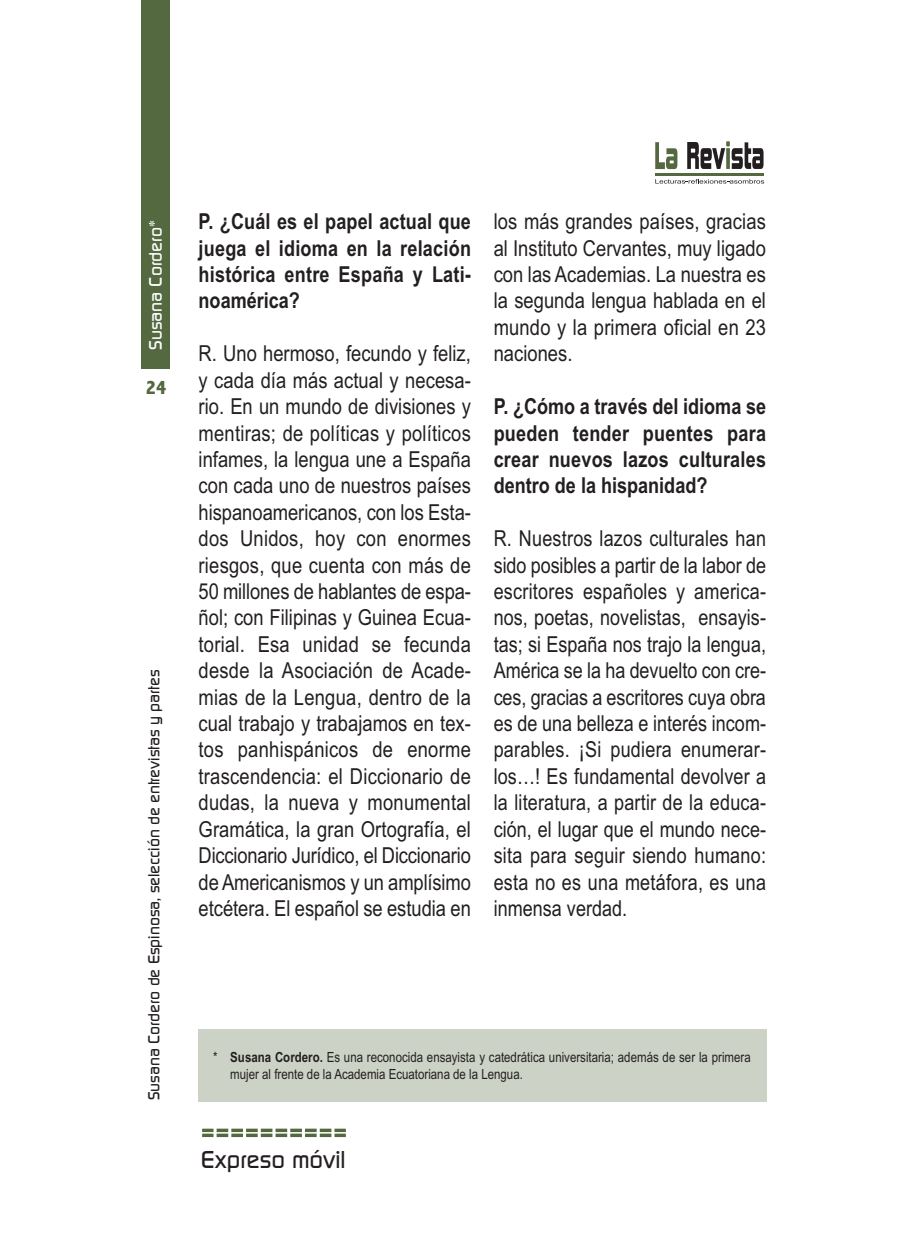
<style>
.page{position:relative;width:908px;height:1248px;background:#fff}
.page>*{position:absolute;margin:0;border:0;box-sizing:border-box;transform-origin:0 0}
.t1{font:500 24.2px "Continuum";color:#231f20}
.t2{font:22px/26.4px "Arial Narrow";color:#231f20;text-align:justify}
.t3{font:700 22px/26.4px "Arial Narrow";letter-spacing:.01em;color:#231f20;text-align:justify}
.t4{font:800 condensed 20px "Abadi";color:#54693f}
.t5{font:500 18px "Continuum";color:#fff}
.t6{font:500 16px "Continuum";color:#231f20}
.t7{font:14px/16.8px "Arial Narrow";color:#231f20}
.s1{font-weight:700}
</style>
<div class="page">
<div style="left:141px;top:0;width:29px;height:369px;background:#54693f"></div>
<svg style="left:202px;top:1128px;width:144px;height:8px"></svg>
<svg style="left:687px;top:141px;width:76px;height:28px"></svg>
<svg style="left:655px;top:179px;width:108px;height:5px"></svg>
<hr style="left:655px;top:173px;width:108px;height:3px;background:#54693f">
<svg style="left:655px;top:142px;width:22px;height:27px"></svg>
<div style="left:198px;top:1028px;width:567px;height:72px;background:#ccd2c5"></div>
<p class="t5" style="left:144px;top:350px;width:131px;rotate:-90deg">Susana Cordero*</p>
<p class="t4" style="left:146px;top:375px;width:22px">24</p>
<p class="t6" style="left:143px;top:1099px;width:432px;rotate:-90deg">Susana Cordero de Espinosa, selección de entrevistas y partes</p>
<p class="t3" style="left:198px;top:207px;width:274px">P. ¿Cuál es el papel actual que juega el idioma en la relación histórica entre España y Lati&shy;noamérica?</p>
<p class="t2" style="left:198px;top:339px;width:274px">R. Uno hermoso, fecundo y feliz, y cada día más actual y necesa&shy;rio. En un mundo de divisiones y mentiras; de políticas y políticos infames, la lengua une a España con cada uno de nuestros países hispanoamericanos, con los Esta&shy;dos Unidos, hoy con enormes riesgos, que cuenta con más de 50 millones de hablantes de espa&shy;ñol; con Filipinas y Guinea Ecua&shy;torial. Esa unidad se fecunda desde la Asociación de Acade&shy;mias de la Lengua, dentro de la cual trabajo y trabajamos en tex&shy;tos panhispánicos de enorme trascendencia: el Diccionario de dudas, la nueva y monumental Gramática, la gran Ortografía, el Diccionario Jurídico, el Diccionario de Americanismos y un amplísimo etcétera. El español se estudia en</p>
<p class="t2" style="left:493px;top:207px;width:274px">los más grandes países, gracias al Instituto Cervantes, muy ligado con las Academias. La nuestra es la segunda lengua hablada en el mundo y la primera oficial en 23 naciones.</p>
<p class="t3" style="left:493px;top:392px;width:274px">P. ¿Cómo a través del idioma se pueden tender puentes para crear nuevos lazos culturales dentro de la hispanidad?</p>
<p class="t2" style="left:493px;top:524px;width:274px">R. Nuestros lazos culturales han sido posibles a partir de la labor de escritores españoles y america&shy;nos, poetas, novelistas, ensayis&shy;tas; si España nos trajo la lengua, América se la ha devuelto con cre&shy;ces, gracias a escritores cuya obra es de una belleza e interés incom&shy;parables. ¡Si pudiera enumerar&shy;los…! Es fundamental devolver a la literatura, a partir de la educa&shy;ción, el lugar que el mundo nece&shy;sita para seguir siendo humano: esta no es una metáfora, es una inmensa verdad.</p>
<p class="t7" style="left:230px;top:1047px;width:521px;text-indent:-17px">* <span class="s1">Susana Cordero.</span> Es una reconocida ensayista y catedrática universitaria; además de ser la primera mujer al frente de la Academia Ecuatoriana de la Lengua.</p>
<p class="t1" style="left:201px;top:1143px;width:146px">Expreso móvil</p>
</div>
